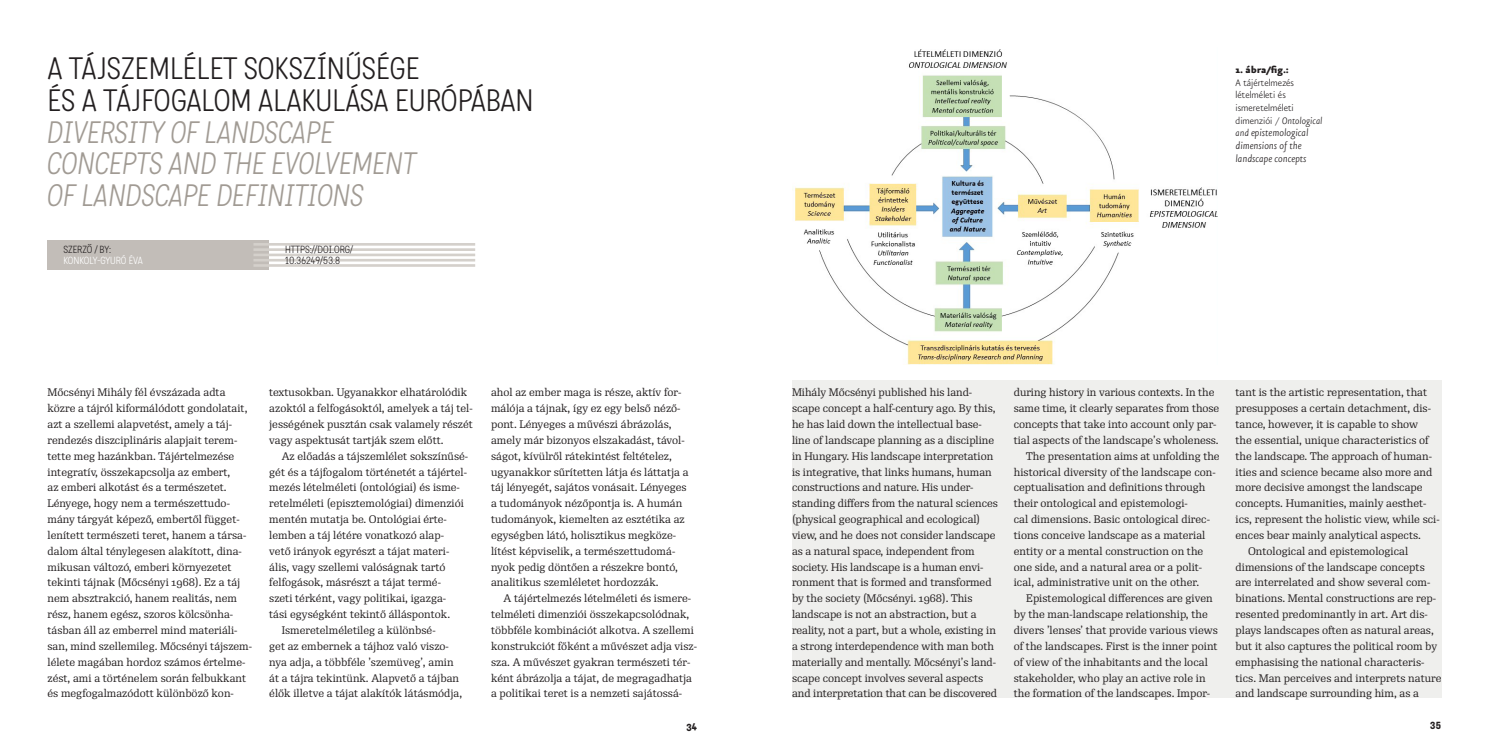
<style>
.page{position:relative;width:1489px;height:745px;background:#fff}
.page>*{position:absolute;margin:0;border:0;box-sizing:border-box;transform-origin:0 0}
.Title_EN_24{font:italic 300 30px "Katarine Std";color:#a19b94}
.Title_HU_24{font:300 30px "Katarine Std";color:#231f20}
.t1{font:italic 300 12px/12.8px "Eureka Sans Pro";color:#231f20}
.t2{font:300 11.25px/12.6px "Eureka Sans Pro";color:#231f20}
.First_Par_EN{font:10.62px/15.9px "Re Public Std";color:#231f20}
.First_Par{font:10.62px/15.9px "Re Public Std";color:#231f20}
.t3{font:300 10px/11.2px "Katarine Std";color:#231f20}
.t4{font:300 10px/11.2px "Katarine Std";color:#fff}
.Title_HU_24-2{font:500 10px "Katarine Std";color:#231f20}
.s1{color:#231f20}
.s2{font-weight:900}
.s3{font-style:italic}
.s4{font-size:11.25px}
</style>
<div class="page">
<div style="left:47px;top:240px;width:222px;height:29px;background:#c2bdb8"></div>
<hr style="left:253px;top:253px;width:222px;height:3px;background:#d4d0cb">
<hr style="left:253px;top:259px;width:222px;height:2px;background:#d4d0cb">
<hr style="left:253px;top:264px;width:222px;height:2px;background:#d4d0cb">
<hr style="left:253px;top:243px;width:222px;height:2px;background:#d4d0cb">
<hr style="left:253px;top:248px;width:222px;height:3px;background:#d4d0cb">
<div style="left:792px;top:380px;width:649px;height:317px;background:#efefed"></div>
<img style="left:795px;top:49px;width:422px;height:315px">
<p class="Title_HU_24" style="left:47px;top:49px;width:373px">A TÁJSZEMLÉLET SOKSZÍNŰSÉGE</p>
<p class="Title_HU_24" style="left:47px;top:81px;width:487px">ÉS A TÁJFOGALOM ALAKULÁSA EURÓPÁBAN</p>
<p class="Title_EN_24" style="left:47px;top:113px;width:288px">DIVERSITY OF LANDSCAPE</p>
<p class="Title_EN_24" style="left:47px;top:145px;width:370px">CONCEPTS AND THE EVOLVEMENT</p>
<p class="Title_EN_24" style="left:47px;top:176px;width:318px">OF LANDSCAPE DEFINITIONS</p>
<p class="t4" style="left:63px;top:243px;width:81px"><span class="s1">SZERZŐ / BY:<br></span>KONKOLY-GYURÓ ÉVA</p>
<p class="t3" style="left:285px;top:243px;width:69px">HTTPS://DOI.ORG/<br>10.36249/53.8</p>
<p class="First_Par" style="left:47px;top:384px;width:206px">Mőcsényi Mihály fél évszázada adta közre a tájról kiformálódott gondolatait, azt a szellemi alapvetést, amely a táj&shy;rendezés diszciplináris alapjait terem&shy;tette meg hazánkban. Tájértelmezése integratív, összekapcsolja az embert,<br>az emberi alkotást és a természetet.<br>Lényege, hogy nem a természettudo&shy;mány tárgyát képező, embertől függet&shy;lenített természeti teret, hanem a társa&shy;dalom által ténylegesen alakított, dina&shy;mikusan változó, emberi környezetet tekinti tájnak (Mőcsényi 1968). Ez a táj nem absztrakció, hanem realitás, nem rész, hanem egész, szoros kölcsönha&shy;tásban áll az emberrel mind materiáli&shy;san, mind szellemileg. Mőcsényi tájszem&shy;lélete magában hordoz számos értelme&shy;zést, ami a történelem során felbukkant és megfogalmazódott különböző kon-</p>
<p class="First_Par" style="left:269px;top:384px;width:205px">textusokban. Ugyanakkor elhatárolódik azoktól a felfogásoktól, amelyek a táj tel&shy;jességének pusztán csak valamely részét vagy aspektusát tartják szem előtt.</p>
<p class="First_Par_EN" style="left:269px;top:447px;width:200px;text-indent:12px">Az előadás a tájszemlélet sokszínűsé&shy;gét és a tájfogalom történetét a tájértel&shy;mezés lételméleti (ontológiai) és isme&shy;retelméleti (episztemológiai) dimenziói mentén mutatja be. Ontológiai érte&shy;lemben a táj létére vonatkozó alap&shy;vető irányok egyrészt a tájat materi&shy;ális, vagy szellemi valóságnak tartó felfogások, másrészt a tájat termé-<br>szeti térként, vagy politikai, igazga-<br>tási egységként tekintő álláspontok.</p>
<p class="First_Par_EN" style="left:269px;top:622px;width:194px;text-indent:12px">Ismeretelméletileg a különbsé-<br>get az embernek a tájhoz való viszo&shy;nya adja, a többféle ’szemüveg’, amin át a tájra tekintünk. Alapvető a tájban élők illetve a tájat alakítók látásmódja,</p>
<p class="First_Par_EN" style="left:491px;top:384px;width:199px">ahol az ember maga is része, aktív for&shy;málója a tájnak, így ez egy belső néző&shy;pont. Lényeges a művészi ábrázolás, amely már bizonyos elszakadást, távol&shy;ságot, kívülről rátekintést feltételez, ugyanakkor sűrítetten látja és láttatja a táj lényegét, sajátos vonásait. Lényeges a tudományok nézőpontja is. A humán tudományok, kiemelten az esztétika az egységben látó, holisztikus megköze&shy;lítést képviselik, a természettudomá&shy;nyok pedig döntően a részekre bontó, analitikus szemléletet hordozzák.</p>
<p class="First_Par_EN" style="left:491px;top:590px;width:207px;text-indent:12px">A tájértelmezés lételméleti és ismere&shy;telméleti dimenziói összekapcsolódnak, többféle kombinációt alkotva. A szellemi konstrukciót főként a művészet adja vis - sza. A művészet gyakran természeti tér&shy;ként ábrázolja a tájat, de megragadhatja a politikai teret is a nemzeti sajátossá-</p>
<p class="t2" style="left:1235px;top:64px;width:88px"><span class="s2">1. ábra/fig.:<br></span>A tájértelmezés lételméleti és ismeretelméleti dimenziói / <span class="s3">Ontological</span></p>
<p class="t1" style="left:1235px;top:127px;width:74px"><span class="s4">and</span> epistemological dimensions of the landscape concepts</p>
<p class="First_Par_EN" style="left:792px;top:384px;width:207px">Mihály Mőcsényi published his land&shy;scape concept a half-century ago. By this, he has laid down the intellectual base&shy;line of landscape planning as a discipline in Hungary. His landscape interpretation is integrative, that links humans, human constructions and nature. His under&shy;standing differs from the natural sciences (physical geographical and ecological) view, and he does not consider landscape as a natural space, independent from society. His landscape is a human envi&shy;ronment that is formed and transformed by the society (Mőcsényi. 1968). This landscape is not an abstraction, but a reality, not a part, but a whole, existing in a strong interdependence with man both materially and mentally. Mőcsényi’s land&shy;scape concept involves several aspects and interpretation that can be discovered</p>
<p class="First_Par_EN" style="left:1013px;top:384px;width:207px">during history in various contexts. In the same time, it clearly separates from those concepts that take into account only par&shy;tial aspects of the landscape’s wholeness.</p>
<p class="First_Par_EN" style="left:1013px;top:447px;width:207px;text-indent:12px">The presentation aims at unfolding the historical diversity of the landscape con&shy;ceptualisation and definitions through their ontological and epistemologi-<br>cal dimensions. Basic ontological direc&shy;tions conceive landscape as a material entity or a mental construction on the one side, and a natural area or a polit&shy;ical, administrative unit on the other.</p>
<p class="First_Par_EN" style="left:1013px;top:590px;width:206px;text-indent:12px">Epistemological differences are given by the man-landscape relationship, the divers ’lenses’ that provide various views of the landscapes. First is the inner point of view of the inhabitants and the local stakeholder, who play an active role in the formation of the landscapes. Impor-</p>
<p class="First_Par_EN" style="left:1235px;top:384px;width:206px">tant is the artistic representation, that presupposes a certain detachment, dis&shy;tance, however, it is capable to show<br>the essential, unique characteristics of the landscape. The approach of human&shy;ities and science became also more and more decisive amongst the landscape concepts. Humanities, mainly aesthet&shy;ics, represent the holistic view, while sci&shy;ences bear mainly analytical aspects.</p>
<p class="First_Par_EN" style="left:1235px;top:542px;width:207px;text-indent:12px">Ontological and epistemological dimensions of the landscape concepts are interrelated and show several com&shy;binations. Mental constructions are rep&shy;resented predominantly in art. Art dis&shy;plays landscapes often as natural areas, but it also captures the political room by emphasising the national characteris&shy;tics. Man perceives and interprets nature and landscape surrounding him, as a</p>
<p class="Title_HU_24-2" style="left:686px;top:718px;width:12px">34</p>
<p class="Title_HU_24-2" style="left:1429px;top:718px;width:13px">35</p>
</div>
